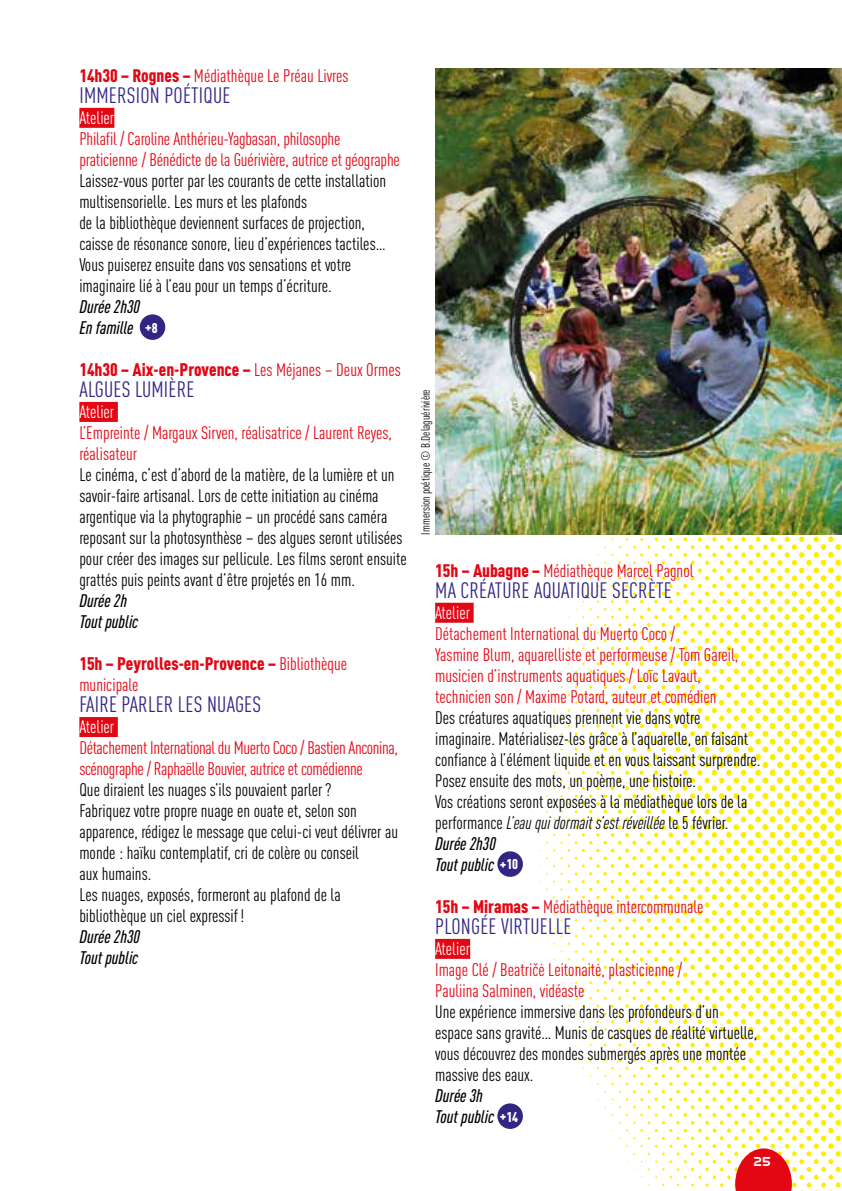
<style>
.page{position:relative;width:842px;height:1191px;background:#fff}
.page>*{position:absolute;margin:0;border:0;box-sizing:border-box;transform-origin:0 0}
.t1{font:condensed 22px "DIN Pro";letter-spacing:.01em;color:#312783}
.t2{font:condensed 18px/21px "DIN Pro";color:#000}
.t3{font:condensed 18px/21px "DIN Pro";color:#e30613}
.t4{font:condensed 18px/21px "DIN Pro";letter-spacing:-.02em;color:#e30613}
.t5{font:900 condensed 18px/21px "DIN Pro";color:#e30613}
.t6{font:italic 500 condensed 18px/21px "DIN Pro";color:#000}
.t7{font:condensed 18px "DIN Pro";color:#fff}
.t8{font:condensed 12px "DIN Pro";color:#000}
.t9{font:700 12px "Victoire";color:#fff}
.s1{font-weight:900}
.s2{font-weight:900;font-style:normal;font-size:14px;color:#fff}
.s3{font-weight:400}
.s4{font-style:italic}
.s5{font-weight:500;font-style:italic}
.s6{font-weight:900;font-size:14px;color:#fff}
</style>
<div class="page">
<div style="left:79px;top:108px;width:35px;height:20px;background:#e30613"></div>
<div style="left:79px;top:402px;width:39px;height:20px;background:#e30613"></div>
<div style="left:79px;top:717px;width:39px;height:20px;background:#e30613"></div>
<div style="left:140px;top:314px;width:25px;height:26px;background:#312783;border-radius:50%"></div>
<div style="left:435px;top:603px;width:39px;height:20px;background:#e30613"></div>
<div style="left:435px;top:939px;width:35px;height:20px;background:#e30613"></div>
<div style="left:497px;top:851px;width:26px;height:26px;background:#312783;border-radius:50%"></div>
<div style="left:497px;top:1103px;width:26px;height:26px;background:#312783;border-radius:50%"></div>
<img style="left:435px;top:68px;width:407px;height:466px">
<svg style="left:546px;top:502px;width:295px;height:689px"></svg>
<p class="t3" style="left:79px;top:64px;width:271px"><span class="s1">14h30 – Rognes –</span> Médiathèque Le Préau Livres</p>
<p class="t1" style="left:79px;top:80px;width:152px">IMMERSION POÉTIQUE</p>
<p class="t7" style="left:79px;top:105px;width:36px">Atelier</p>
<p class="t3" style="left:79px;top:127px;width:322px">Philafil / Caroline Anthérieu-Yagbasan, philosophe praticienne / Bénédicte de la Guérivière, autrice et géographe</p>
<p class="t2" style="left:79px;top:169px;width:308px">Laissez-vous porter par les courants de cette installation multisensorielle. Les murs et les plafonds<br>de la bibliothèque deviennent surfaces de projection, caisse de résonance sonore, lieu d’expériences tactiles… Vous puiserez ensuite dans vos sensations et votre imaginaire lié à l’eau pour un temps d’écriture.</p>
<p class="t6" style="left:79px;top:295px;width:80px">Durée 2h30<br>En famille <span class="s2">+8</span></p>
<p class="t5" style="left:79px;top:357px;width:323px">14h30 – Aix-en-Provence – <span class="s3">Les Méjanes – Deux Ormes</span></p>
<p class="t1" style="left:79px;top:374px;width:116px">ALGUES LUMIÈRE</p>
<p class="t7" style="left:79px;top:399px;width:36px">Atelier</p>
<p class="t3" style="left:79px;top:421px;width:314px">L’Empreinte / Margaux Sirven, réalisatrice / Laurent Reyes, réalisateur</p>
<p class="t2" style="left:79px;top:463px;width:329px">Le cinéma, c’est d’abord de la matière, de la lumière et un savoir-faire artisanal. Lors de cette initiation au cinéma argentique via la phytographie – un procédé sans caméra reposant sur la photosynthèse – des algues seront utilisées pour créer des images sur pellicule. Les films seront ensuite grattés puis peints avant d’être projetés en 16 mm.</p>
<p class="t6" style="left:79px;top:589px;width:61px">Durée 2h<br>Tout public</p>
<p class="t5" style="left:79px;top:652px;width:269px">15h – Peyrolles-en-Provence – <span class="s3">Bibliothèque municipale</span></p>
<p class="t1" style="left:79px;top:689px;width:183px">FAIRE PARLER LES NUAGES</p>
<p class="t7" style="left:79px;top:714px;width:36px">Atelier</p>
<p class="t4" style="left:79px;top:736px;width:320px">Détachement International du Muerto Coco / Bastien Anconina, scénographe / Raphaëlle Bouvier, autrice et comédienne</p>
<p class="t2" style="left:79px;top:778px;width:320px">Que diraient les nuages s’ils pouvaient parler?<br>Fabriquez votre propre nuage en ouate et, selon son apparence, rédigez le message que celui-ci veut délivrer au monde : haïku contemplatif, cri de colère ou conseil<br>aux humains.<br>Les nuages, exposés, formeront au plafond de la bibliothèque un ciel expressif !</p>
<p class="t6" style="left:79px;top:925px;width:62px">Durée 2h30<br>Tout public</p>
<p class="t8" style="left:417px;top:534px;width:147px;rotate:-90deg">Immersion poétique © B.Delaguérivière</p>
<p class="t3" style="left:435px;top:559px;width:260px"><span class="s1">15h – Aubagne –</span> Médiathèque Marcel Pagnol</p>
<p class="t1" style="left:435px;top:575px;width:238px">MA CRÉATURE AQUATIQUE SECRÈTE</p>
<p class="t7" style="left:435px;top:600px;width:36px">Atelier</p>
<p class="t3" style="left:435px;top:622px;width:305px">Détachement International du Muerto Coco /<br>Yasmine Blum, aquarelliste et performeuse / Tom Gareil, musicien d’instruments aquatiques / Loïc Lavaut, technicien son / Maxime Potard, auteur et comédien</p>
<p class="t2" style="left:435px;top:706px;width:327px">Des créatures aquatiques prennent vie dans votre imaginaire. Matérialisez-les grâce à l’aquarelle, en faisant confiance à l’élément liquide et en vous laissant surprendre.<br>Posez ensuite des mots, un poème, une histoire.<br>Vos créations seront exposées à la médiathèque lors de la performance <span class="s4">L’eau qui dormait s’est réveillée</span> le 5 février.<br><span class="s5">Durée 2h30<br>Tout public</span> <span class="s6">+10</span></p>
<p class="t3" style="left:435px;top:895px;width:270px"><span class="s1">15h – Miramas –</span> Médiathèque intercommunale</p>
<p class="t1" style="left:435px;top:911px;width:138px">PLONGÉE VIRTUELLE</p>
<p class="t7" style="left:435px;top:936px;width:36px">Atelier</p>
<p class="t3" style="left:435px;top:958px;width:249px">Image Clé / Beatričė Leitonaitė, plasticienne /<br>Pauliina Salminen, vidéaste</p>
<p class="t2" style="left:435px;top:1000px;width:324px">Une expérience immersive dans les profondeurs d’un espace sans gravité… Munis de casques de réalité virtuelle, vous découvrez des mondes submergés après une montée massive des eaux.</p>
<p class="t6" style="left:435px;top:1084px;width:85px">Durée 3h<br>Tout public <span class="s2">+14</span></p>
<p class="t9" style="left:753px;top:1152px;width:19px">25</p>
</div>
